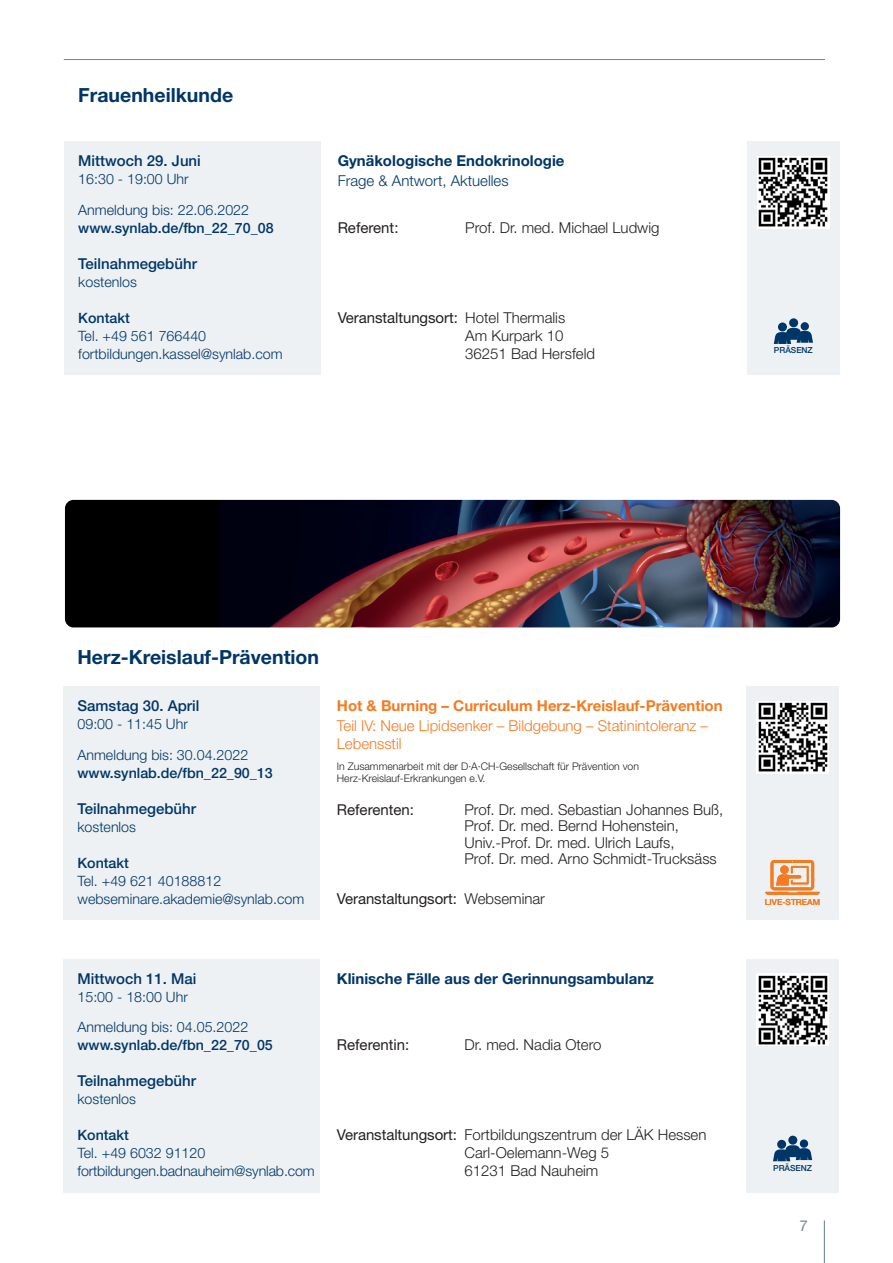
<style>
.page{position:relative;width:893px;height:1263px;background:#fff}
.page>*{position:absolute;margin:0;border:0;box-sizing:border-box;transform-origin:0 0}
.t1{font:700 19.5px "Helvetica Neue LT Std";color:#003667}
.t2{font:300 15px/16.5px "Helvetica Neue LT Std";color:#231f20}
.t3{font:15px "Helvetica Neue LT Std";letter-spacing:-.005em;color:#231f20}
.t4{font:500 15px "Helvetica Neue LT Std";color:#003667}
.t5{font:700 15px "Helvetica Neue LT Std";color:#003667}
.t6{font:300 15px/18px "Helvetica Neue LT Std";color:#f47b21}
.t7{font:700 15px "Helvetica Neue LT Std";color:#f47b21}
.t8{font:300 15px "Helvetica Neue LT Std";color:#003667}
.t9{font:15px "Helvetica Neue LT Std";color:#738994}
.t10{font:300 14.25px "Helvetica Neue LT Std";color:#003667}
.t11{font:500 14.25px "Helvetica Neue LT Std";color:#003667}
.t12{font:300 10.5px "Helvetica Neue LT Std";color:#231f20}
.Copy_light_9_12{font:500 8.4px "Helvetica Neue LT Std";color:#003667}
.Copy_light_9_12-2{font:500 8.4px "Helvetica Neue LT Std";color:#f47b21}
.s1{font-weight:300}
.s2{font-weight:400}
</style>
<div class="page">
<hr style="left:64px;top:59px;width:761px;height:1px;background:#738994">
<hr style="left:824px;top:1220px;width:1px;height:43px;background:#738994">
<div style="left:747px;top:141px;width:92px;height:234px;background:#edf1f3"></div>
<div style="left:64px;top:141px;width:256px;height:234px;background:#edf1f3"></div>
<img style="left:757px;top:156px;width:72px;height:72px">
<div style="left:789px;top:318px;width:9px;height:9px;background:#003667;border-radius:50%"></div>
<div style="left:801px;top:322px;width:8px;height:8px;background:#003667;border-radius:50%"></div>
<svg style="left:774px;top:328px;width:39px;height:16px"></svg>
<div style="left:778px;top:322px;width:9px;height:9px;background:#003667;border-radius:50%"></div>
<div style="left:746px;top:686px;width:93px;height:234px;background:#edf1f3"></div>
<div style="left:64px;top:686px;width:256px;height:234px;background:#edf1f3"></div>
<img style="left:756px;top:701px;width:73px;height:72px">
<svg style="left:765px;top:860px;width:55px;height:35px"></svg>
<div style="left:746px;top:959px;width:93px;height:234px;background:#edf1f3"></div>
<div style="left:64px;top:959px;width:256px;height:234px;background:#edf1f3"></div>
<img style="left:756px;top:973px;width:73px;height:73px">
<div style="left:788px;top:1136px;width:9px;height:9px;background:#003667;border-radius:50%"></div>
<div style="left:800px;top:1139px;width:8px;height:9px;background:#003667;border-radius:50%"></div>
<svg style="left:773px;top:1145px;width:39px;height:16px"></svg>
<div style="left:777px;top:1140px;width:9px;height:9px;background:#003667;border-radius:50%"></div>
<img style="left:65px;top:500px;width:775px;height:127px">
<p class="t1" style="left:78px;top:83px;width:156px">Frauenheilkunde</p>
<p class="t4" style="left:78px;top:152px;width:124px">Mittwoch 29. Juni</p>
<p class="t10" style="left:78px;top:171px;width:112px">16:30 - 19:00 Uhr</p>
<p class="t10" style="left:78px;top:201px;width:172px">Anmeldung bis: 22.06.2022</p>
<p class="t11" style="left:78px;top:220px;width:197px">www.synlab.de/fbn_22_70_08</p>
<p class="t4" style="left:78px;top:255px;width:120px">Teilnahmegebühr</p>
<p class="t10" style="left:78px;top:273px;width:60px">kostenlos</p>
<p class="t11" style="left:78px;top:310px;width:53px">Kontakt</p>
<p class="t10" style="left:78px;top:327px;width:129px">Tel. +49 561 766440</p>
<p class="t10" style="left:78px;top:345px;width:206px">fortbildungen.kassel@synlab.com</p>
<p class="t5" style="left:338px;top:152px;width:228px">Gynäkologische Endokrinologie</p>
<p class="t8" style="left:338px;top:172px;width:172px">Frage &amp; Antwort, Aktuelles</p>
<p class="t3" style="left:338px;top:218px;width:62px">Referent:</p>
<p class="t2" style="left:465px;top:219px;width:196px">Prof. Dr. med. Michael Ludwig</p>
<p class="t3" style="left:338px;top:309px;width:229px">Veranstaltungsort: <span class="s1">Hotel Thermalis</span></p>
<p class="t2" style="left:465px;top:327px;width:100px">Am Kurpark 10</p>
<p class="t2" style="left:465px;top:345px;width:131px">36251 Bad Hersfeld</p>
<p class="Copy_light_9_12" style="left:774px;top:345px;width:41px">PRÄSENZ</p>
<p class="t1" style="left:77px;top:645px;width:243px">Herz-Kreislauf-Prävention</p>
<p class="t4" style="left:77px;top:697px;width:123px">Samstag 30. April</p>
<p class="t10" style="left:77px;top:715px;width:112px">09:00 - 11:45 Uhr</p>
<p class="t10" style="left:77px;top:746px;width:172px">Anmeldung bis: 30.04.2022</p>
<p class="t11" style="left:77px;top:764px;width:197px">www.synlab.de/fbn_22_90_13</p>
<p class="t4" style="left:77px;top:800px;width:120px">Teilnahmegebühr</p>
<p class="t10" style="left:77px;top:818px;width:60px">kostenlos</p>
<p class="t11" style="left:77px;top:854px;width:53px">Kontakt</p>
<p class="t10" style="left:77px;top:872px;width:145px">Tel. +49 621 40188812</p>
<p class="t10" style="left:77px;top:890px;width:228px">webseminare.akademie@synlab.com</p>
<p class="t7" style="left:337px;top:697px;width:387px">Hot &amp; Burning – Curriculum Herz-Kreislauf-Prävention</p>
<p class="t6" style="left:337px;top:717px;width:373px">Teil IV: Neue Lipidsenker – Bildgebung – Statinintoleranz –<br>Lebensstil</p>
<p class="t12" style="left:337px;top:760px;width:304px">In Zusammenarbeit mit der D·A·CH-Gesellschaft für Prävention von</p>
<p class="t12" style="left:337px;top:772px;width:150px">Herz-Kreislauf-Erkrankungen e.V.</p>
<p class="t3" style="left:337px;top:801px;width:79px">Referenten:</p>
<p class="t2" style="left:464px;top:801px;width:260px">Prof. Dr. med. Sebastian Johannes Buß,</p>
<p class="t2" style="left:464px;top:817px;width:216px">Prof. Dr. med. Bernd Hohenstein,<br>Univ.-Prof. Dr. med. Ulrich Laufs,</p>
<p class="t2" style="left:464px;top:850px;width:254px">Prof. Dr. med. Arno Schmidt-Trucksäss</p>
<p class="t3" style="left:337px;top:890px;width:210px">Veranstaltungsort: <span class="s1">Webseminar</span></p>
<p class="Copy_light_9_12-2" style="left:765px;top:896px;width:57px">LIVE-STREAM</p>
<p class="t4" style="left:77px;top:969px;width:120px">Mittwoch 11. Mai</p>
<p class="t10" style="left:77px;top:988px;width:112px">15:00 - 18:00 Uhr</p>
<p class="t10" style="left:77px;top:1019px;width:172px">Anmeldung bis: 04.05.2022</p>
<p class="t11" style="left:77px;top:1037px;width:197px">www.synlab.de/fbn_22_70_05</p>
<p class="t4" style="left:77px;top:1072px;width:120px">Teilnahmegebühr</p>
<p class="t10" style="left:77px;top:1091px;width:60px">kostenlos</p>
<p class="t11" style="left:77px;top:1127px;width:53px">Kontakt</p>
<p class="t10" style="left:77px;top:1145px;width:129px">Tel. +49 6032 91120</p>
<p class="t10" style="left:77px;top:1163px;width:239px">fortbildungen.badnauheim@synlab.com</p>
<p class="t5" style="left:337px;top:969px;width:319px">Klinische Fälle aus der Gerinnungsambulanz</p>
<p class="t3" style="left:337px;top:1036px;width:74px">Referentin:</p>
<p class="t2" style="left:464px;top:1036px;width:139px">Dr. med. Nadia Otero</p>
<p class="t2" style="left:464px;top:1126px;width:243px;line-height:18px;text-indent:-128px"><span class="s2">Veranstaltungsort:</span> Fortbildungszentrum der LÄK Hessen<br>Carl-Oelemann-Weg 5</p>
<p class="t2" style="left:464px;top:1162px;width:135px">61231 Bad Nauheim</p>
<p class="Copy_light_9_12" style="left:773px;top:1162px;width:41px">PRÄSENZ</p>
<p class="t9" style="left:800px;top:1217px;width:10px">7</p>
</div>
